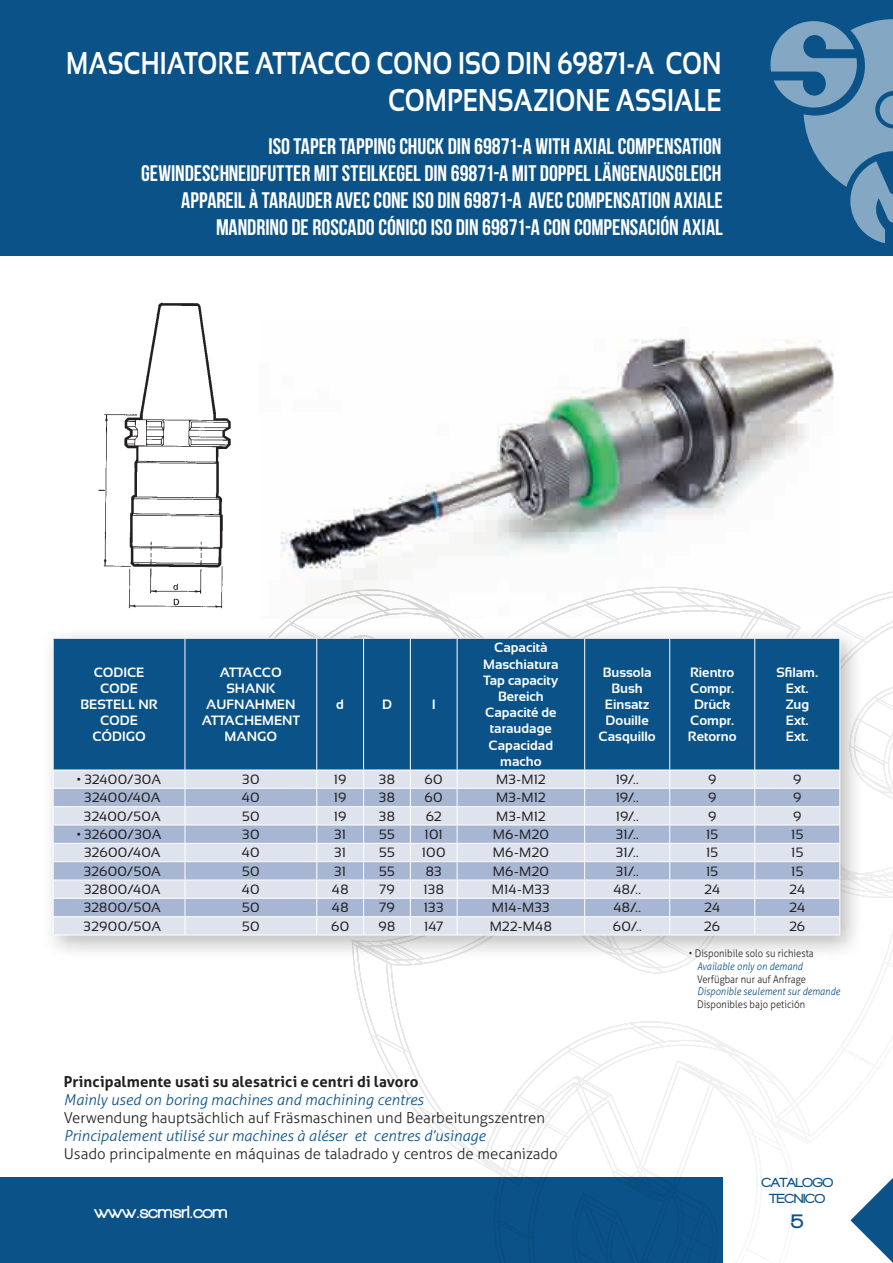
<style>
.page{position:relative;width:893px;height:1263px;background:#fff}
.page>*{position:absolute;margin:0;border:0;box-sizing:border-box;transform-origin:0 0}
.t1{font:700 31.5px/37.8px "Sansation";letter-spacing:.005em;color:#fff;text-align:right;scale:.8 1}
.t2{font:22.5px/27px "Bebas Neue";color:#fff;text-align:right}
.t3{font:900 21px "Walkway";color:#0a5288}
.t4{font:900 18px "Walkway";color:#fff}
.t5{font:300 15px "Aller";color:#231f20}
.t6{font:italic 300 15px "Aller";color:#0a5288}
.t7{font:700 15px "Aller";letter-spacing:.01em;color:#231f20}
.t8{font:13.5px "Sansation";letter-spacing:.015em;color:#231f20}
.t9{font:700 13.5px/16.2px "Sansation";color:#fff;text-align:center}
.t10{font:900 13.5px/16.2px "Walkway";color:#0a5288;text-align:center}
.t11{font:300 10.5px "Aller";color:#231f20;scale:.9 1}
.t12{font:italic 300 10.5px "Aller";color:#0a5288;scale:.9 1}
</style>
<div class="page">
<div style="left:0;top:0;width:893px;height:255px;background:#0a5288"></div>
<svg style="left:770px;top:19px;width:123px;height:224px"></svg>
<div style="left:0;top:1178px;width:723px;height:85px;background:#0a5288"></div>
<img style="left:281px;top:338px;width:553px;height:249px">
<img style="left:98px;top:302px;width:133px;height:307px">
<div style="left:40px;top:625px;width:826px;height:336px;background:#231f20;opacity:.3"></div>
<div style="left:54px;top:639px;width:168px;height:131px;background:#0a5288"></div>
<div style="left:54px;top:771px;width:168px;height:164px;background:#dfe3ee"></div>
<svg style="left:54px;top:789px;width:168px;height:127px;background:#c0cade"></svg>
<hr style="left:53px;top:638px;width:132px;height:1px;background:#fff">
<hr style="left:53px;top:639px;width:1px;height:131px;background:#fff">
<hr style="left:185px;top:638px;width:132px;height:1px;background:#fff">
<hr style="left:185px;top:639px;width:1px;height:131px;background:#fff">
<hr style="left:53px;top:770px;width:132px;height:1px;background:#fff">
<hr style="left:185px;top:770px;width:132px;height:1px;background:#fff">
<hr style="left:53px;top:788px;width:132px;height:1px;background:#fff">
<hr style="left:185px;top:788px;width:132px;height:1px;background:#fff">
<hr style="left:53px;top:806px;width:132px;height:1px;background:#fff">
<hr style="left:185px;top:806px;width:132px;height:1px;background:#fff">
<hr style="left:53px;top:825px;width:132px;height:1px;background:#fff">
<hr style="left:185px;top:825px;width:132px;height:1px;background:#fff">
<hr style="left:53px;top:843px;width:132px;height:1px;background:#fff">
<hr style="left:185px;top:843px;width:132px;height:1px;background:#fff">
<hr style="left:53px;top:861px;width:132px;height:1px;background:#fff">
<hr style="left:185px;top:861px;width:132px;height:1px;background:#fff">
<hr style="left:53px;top:880px;width:132px;height:1px;background:#fff">
<hr style="left:185px;top:880px;width:132px;height:1px;background:#fff">
<hr style="left:53px;top:898px;width:132px;height:1px;background:#fff">
<hr style="left:185px;top:898px;width:132px;height:1px;background:#fff">
<hr style="left:53px;top:916px;width:132px;height:1px;background:#fff">
<svg style="left:53px;top:771px;width:1px;height:164px"></svg>
<hr style="left:185px;top:916px;width:132px;height:1px;background:#fff">
<svg style="left:185px;top:770px;width:1px;height:165px"></svg>
<svg style="left:222px;top:587px;width:671px;height:676px"></svg>
<hr style="left:53px;top:935px;width:132px;height:1px;background:#fff">
<hr style="left:185px;top:935px;width:132px;height:1px;background:#fff">
<hr style="left:317px;top:935px;width:47px;height:1px;background:#fff">
<hr style="left:364px;top:935px;width:46px;height:1px;background:#fff">
<hr style="left:410px;top:935px;width:47px;height:1px;background:#fff">
<hr style="left:457px;top:935px;width:128px;height:1px;background:#fff">
<hr style="left:585px;top:935px;width:85px;height:1px;background:#fff">
<hr style="left:670px;top:935px;width:85px;height:1px;background:#fff">
<hr style="left:755px;top:935px;width:85px;height:1px;background:#fff">
<h1 class="t1" style="left:66px;top:44px;width:821px">MASCHIATORE ATTACCO CONO ISO DIN 69871-A CON<br>COMPENSAZIONE ASSIALE</h1>
<p class="t2" style="left:141px;top:133px;width:583px">ISO TAPER TAPPING CHUCK DIN 69871-A WITH AXIAL COMPENSATION GEWINDESCHNEIDFUTTER MIT STEILKEGEL DIN 69871-A MIT DOPPEL LÄNGENAUSGLEICH APPAREIL À TARAUDER AVEC CONE ISO DIN 69871-A AVEC COMPENSATION AXIALE MANDRINO DE ROSCADO CÓNICO ISO DIN 69871-A CON COMPENSACIÓN AXIAL</p>
<p class="t9" style="left:81px;top:664px;width:78px">CODICE<br>CODE<br>BESTELL NR<br>CODE<br>CÓDIGO</p>
<p class="t9" style="left:202px;top:664px;width:99px">ATTACCO<br>SHANK<br>AUFNAHMEN<br>ATTACHEMENT<br>MANGO</p>
<p class="t9" style="left:336px;top:696px;width:9px">d</p>
<p class="t9" style="left:382px;top:696px;width:11px">D</p>
<p class="t9" style="left:432px;top:696px;width:5px">l</p>
<p class="t9" style="left:483px;top:639px;width:77px">Capacità<br>Maschiatura<br>Tap capacity<br>Bereich<br>Capacité de taraudage<br>Capacidad macho</p>
<p class="t9" style="left:599px;top:664px;width:59px">Bussola<br>Bush<br>Einsatz<br>Douille<br>Casquillo</p>
<p class="t9" style="left:688px;top:664px;width:50px">Rientro<br>Compr.<br>Drück<br>Compr.<br>Retorno</p>
<p class="t9" style="left:776px;top:664px;width:43px">Sfilam.<br>Ext.<br>Zug<br>Ext.<br>Ext.</p>
<p class="t8" style="left:77px;top:772px;width:86px">• 32400/30A</p>
<p class="t8" style="left:242px;top:772px;width:19px">30</p>
<p class="t8" style="left:334px;top:772px;width:14px">19</p>
<p class="t8" style="left:379px;top:772px;width:18px">38</p>
<p class="t8" style="left:425px;top:772px;width:20px">60</p>
<p class="t8" style="left:496px;top:772px;width:51px">M3-M12</p>
<p class="t8" style="left:616px;top:772px;width:24px">19/..</p>
<p class="t8" style="left:708px;top:772px;width:10px">9</p>
<p class="t8" style="left:793px;top:772px;width:10px">9</p>
<p class="t8" style="left:84px;top:790px;width:78px">32400/40A</p>
<p class="t8" style="left:242px;top:790px;width:19px">40</p>
<p class="t8" style="left:334px;top:790px;width:14px">19</p>
<p class="t8" style="left:379px;top:790px;width:18px">38</p>
<p class="t8" style="left:425px;top:790px;width:20px">60</p>
<p class="t8" style="left:496px;top:790px;width:51px">M3-M12</p>
<p class="t8" style="left:616px;top:790px;width:24px">19/..</p>
<p class="t8" style="left:708px;top:790px;width:10px">9</p>
<p class="t8" style="left:793px;top:790px;width:10px">9</p>
<p class="t8" style="left:84px;top:808px;width:78px">32400/50A</p>
<p class="t8" style="left:242px;top:808px;width:19px">50</p>
<p class="t8" style="left:334px;top:808px;width:14px">19</p>
<p class="t8" style="left:379px;top:808px;width:18px">38</p>
<p class="t8" style="left:426px;top:808px;width:18px">62</p>
<p class="t8" style="left:496px;top:808px;width:51px">M3-M12</p>
<p class="t8" style="left:616px;top:808px;width:24px">19/..</p>
<p class="t8" style="left:708px;top:808px;width:10px">9</p>
<p class="t8" style="left:793px;top:808px;width:10px">9</p>
<p class="t8" style="left:77px;top:827px;width:86px">• 32600/30A</p>
<p class="t8" style="left:242px;top:827px;width:19px">30</p>
<p class="t8" style="left:334px;top:827px;width:13px">31</p>
<p class="t8" style="left:379px;top:827px;width:17px">55</p>
<p class="t8" style="left:425px;top:827px;width:20px">101</p>
<p class="t8" style="left:493px;top:827px;width:58px">M6-M20</p>
<p class="t8" style="left:616px;top:827px;width:24px">31/..</p>
<p class="t8" style="left:706px;top:827px;width:14px">15</p>
<p class="t8" style="left:791px;top:827px;width:14px">15</p>
<p class="t8" style="left:84px;top:845px;width:78px">32600/40A</p>
<p class="t8" style="left:242px;top:845px;width:19px">40</p>
<p class="t8" style="left:334px;top:845px;width:13px">31</p>
<p class="t8" style="left:379px;top:845px;width:17px">55</p>
<p class="t8" style="left:422px;top:845px;width:25px">100</p>
<p class="t8" style="left:493px;top:845px;width:58px">M6-M20</p>
<p class="t8" style="left:616px;top:845px;width:24px">31/..</p>
<p class="t8" style="left:706px;top:845px;width:14px">15</p>
<p class="t8" style="left:791px;top:845px;width:14px">15</p>
<p class="t8" style="left:84px;top:863px;width:79px">32600/50A</p>
<p class="t8" style="left:242px;top:863px;width:19px">50</p>
<p class="t8" style="left:334px;top:863px;width:13px">31</p>
<p class="t8" style="left:379px;top:863px;width:17px">55</p>
<p class="t8" style="left:426px;top:863px;width:17px">83</p>
<p class="t8" style="left:493px;top:863px;width:58px">M6-M20</p>
<p class="t8" style="left:616px;top:863px;width:24px">31/..</p>
<p class="t8" style="left:706px;top:863px;width:14px">15</p>
<p class="t8" style="left:791px;top:863px;width:14px">15</p>
<p class="t8" style="left:84px;top:882px;width:78px">32800/40A</p>
<p class="t8" style="left:242px;top:882px;width:19px">40</p>
<p class="t8" style="left:332px;top:882px;width:18px">48</p>
<p class="t8" style="left:379px;top:882px;width:17px">79</p>
<p class="t8" style="left:423px;top:882px;width:22px">138</p>
<p class="t8" style="left:492px;top:882px;width:59px">M14-M33</p>
<p class="t8" style="left:613px;top:882px;width:29px">48/..</p>
<p class="t8" style="left:704px;top:882px;width:17px">24</p>
<p class="t8" style="left:789px;top:882px;width:17px">24</p>
<p class="t8" style="left:84px;top:900px;width:79px">32800/50A</p>
<p class="t8" style="left:242px;top:900px;width:19px">50</p>
<p class="t8" style="left:332px;top:900px;width:18px">48</p>
<p class="t8" style="left:379px;top:900px;width:17px">79</p>
<p class="t8" style="left:424px;top:900px;width:21px">133</p>
<p class="t8" style="left:492px;top:900px;width:59px">M14-M33</p>
<p class="t8" style="left:613px;top:900px;width:29px">48/..</p>
<p class="t8" style="left:704px;top:900px;width:17px">24</p>
<p class="t8" style="left:789px;top:900px;width:17px">24</p>
<p class="t8" style="left:84px;top:918px;width:79px">32900/50A</p>
<p class="t8" style="left:242px;top:918px;width:19px">50</p>
<p class="t8" style="left:331px;top:918px;width:20px">60</p>
<p class="t8" style="left:379px;top:918px;width:18px">98</p>
<p class="t8" style="left:424px;top:918px;width:21px">147</p>
<p class="t8" style="left:490px;top:918px;width:63px">M22-M48</p>
<p class="t8" style="left:613px;top:918px;width:30px">60/..</p>
<p class="t8" style="left:704px;top:918px;width:17px">26</p>
<p class="t8" style="left:789px;top:918px;width:17px">26</p>
<p class="t7" style="left:64px;top:1072px;width:356px">Principalmente usati su alesatrici e centri di lavoro</p>
<p class="t6" style="left:64px;top:1090px;width:361px">Mainly used on boring machines and machining centres</p>
<p class="t5" style="left:64px;top:1108px;width:483px">Verwendung hauptsächlich auf Fräsmaschinen und Bearbeitungszentren</p>
<p class="t6" style="left:64px;top:1126px;width:423px">Principalement utilisé sur machines à aléser et centres d’usinage</p>
<p class="t5" style="left:64px;top:1144px;width:496px">Usado principalmente en máquinas de taladrado y centros de mecanizado</p>
<h3 class="t4" style="left:94px;top:1202px;width:134px">www.scmsrl.com</h3>
<p class="t11" style="left:689px;top:947px;width:140px">• Disponibile solo su richiesta</p>
<p class="t12" style="left:697px;top:960px;width:119px">Available only on demand</p>
<p class="t11" style="left:697px;top:972px;width:122px">Verfügbar nur auf Anfrage</p>
<p class="t12" style="left:697px;top:985px;width:160px">Disponible seulement sur demande</p>
<p class="t11" style="left:697px;top:998px;width:122px">Disponibles bajo peticiÓn</p>
<p class="t10" style="left:761px;top:1174px;width:73px">CATALOGO<br>TECNICO</p>
<h3 class="t3" style="left:791px;top:1210px;width:14px">5</h3>
</div>
